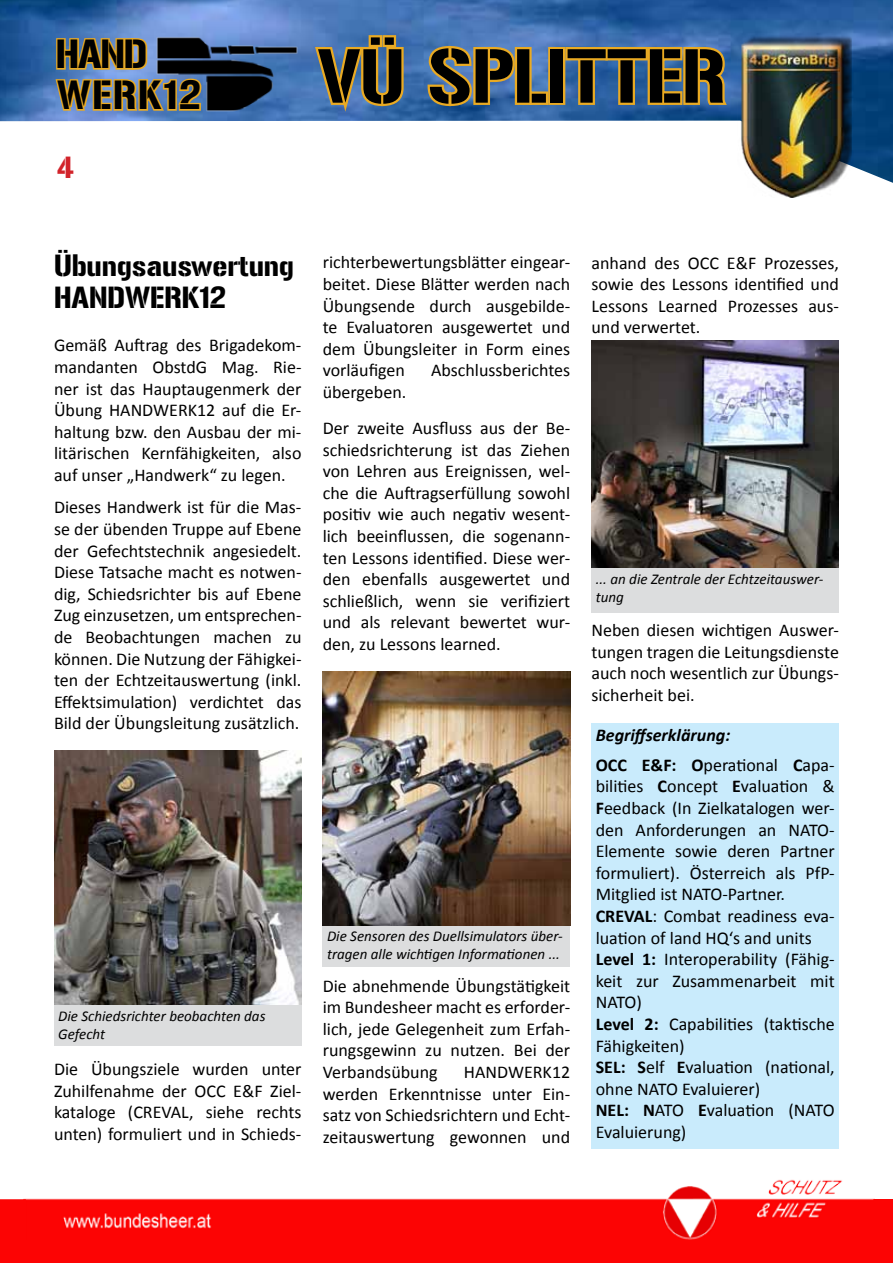
<style>
.page{position:relative;width:893px;height:1263px;background:#fff}
.page>*{position:absolute;margin:0;border:0;box-sizing:border-box;transform-origin:0 0}
.t1{font:67.5px "Gunplay";color:#000}
.t2{font:36px/41.1px "Gunplay";letter-spacing:.05em;color:#000}
.t3{font:27px/32.4px "Gunplay";color:#000}
.t4{font:27px "Gunplay";color:#d2232a}
.t5{font:18px/21.6px "Calibri";color:#000;text-align:justify}
.t6{font:italic 700 18px/30.2px "Calibri";color:#000}
.t7{font:italic 15px/18px "Calibri";color:#000}
.s1{font-style:normal}
.s2{font-weight:400;font-style:normal}
.s3{font-weight:700}
</style>
<div class="page">
<img style="left:0;top:0;width:893px;height:183px">
<svg style="left:312px;top:33px;width:94px;height:88px;background:#758386"></svg>
<svg style="left:425px;top:44px;width:125px;height:64px;background:#878b7f"></svg>
<div style="left:548px;top:47px;width:17px;height:58px;border:4px solid #e9aa23"></div>
<svg style="left:563px;top:45px;width:168px;height:62px;background:#7c8170"></svg>
<img style="left:203px;top:34px;width:96px;height:80px">
<svg style="left:54px;top:29px;width:149px;height:93px;background:#838681"></svg>
<img style="left:738px;top:34px;width:113px;height:164px">
<img style="left:24px;top:1179px;width:851px;height:20px">
<svg style="left:0;top:1199px;width:893px;height:64px;background:#fb0d0d"></svg>
<img style="left:323px;top:671px;width:247px;height:255px">
<div style="left:323px;top:926px;width:247px;height:40px;background:#dcddde"></div>
<img style="left:54px;top:751px;width:247px;height:254px">
<div style="left:54px;top:1005px;width:247px;height:41px;background:#dcddde"></div>
<img style="left:591px;top:341px;width:248px;height:228px">
<div style="left:591px;top:569px;width:248px;height:44px;background:#dcddde"></div>
<div style="left:591px;top:723px;width:248px;height:425px;background:#c9ebfc"></div>
<h2 class="t2" style="left:56px;top:34px;width:147px">HAND<br>WERK12</h2>
<h3 class="t4" style="left:57px;top:152px;width:18px">4</h3>
<h1 class="t1" style="left:318px;top:37px;width:409px">VÜ SPLITTER</h1>
<h3 class="t3" style="left:54px;top:249px;width:242px">Übungsauswertung<br>HANDWERK12</h3>
<p class="t5" style="left:54px;top:335px;width:249px">Gemäß Auftrag des Brigadekom&shy;mandanten ObstdG Mag. Rie&shy;ner ist das Hauptaugenmerk der Übung HANDWERK12 auf die Er&shy;haltung bzw. den Ausbau der mi&shy;litärischen Kernfähigkeiten, also auf unser „Handwerk“ zu legen.</p>
<p class="t5" style="left:54px;top:497px;width:249px">Dieses Handwerk ist für die Mas&shy;se der übenden Truppe auf Ebene der Gefechtstechnik angesiedelt.<br>Diese Tatsache macht es notwen&shy;dig, Schiedsrichter bis auf Ebene Zug einzusetzen, um entsprechen&shy;de Beobachtungen machen zu können. Die Nutzung der Fähigkei&shy;ten der Echtzeitauswertung (inkl.<br>Effektsimulation) verdichtet das Bild der Übungsleitung zusätzlich.</p>
<p class="t5" style="left:323px;top:252px;width:249px">richterbewertungsblätter eingear&shy;beitet. Diese Blätter werden nach Übungsende durch ausgebilde&shy;te Evaluatoren ausgewertet und dem Übungsleiter in Form eines vorläufigen</p>
<p class="t5" style="left:431px;top:360px;width:141px">Abschlussberichtes</p>
<p class="t5" style="left:323px;top:374px;width:249px;line-height:36px">übergeben.<br>Der zweite Ausfluss aus der Be-</p>
<p class="t5" style="left:323px;top:439px;width:249px">schiedsrichterung ist das Ziehen von Lehren aus Ereignissen, wel&shy;che die Auftragserfüllung sowohl positiv wie auch negativ wesent&shy;lich beeinflussen, die sogenann&shy;ten Lessons identified. Diese wer&shy;den ebenfalls ausgewertet und schließlich, wenn sie verifiziert und als relevant bewertet wur&shy;den, zu Lessons learned.</p>
<p class="t7" style="left:58px;top:1006px;width:209px">Die Schiedsrichter beobachten das<br>Gefecht</p>
<p class="t5" style="left:54px;top:1058px;width:249px">Die Übungsziele wurden unter Zuhilfenahme der OCC E&amp;F Ziel&shy;kataloge (CREVAL, siehe rechts unten) formuliert und in Schieds-</p>
<p class="t7" style="left:327px;top:927px;width:237px">Die Sensoren des Duellsimulators über&shy;tragen alle wichtigen Informationen ...</p>
<p class="t5" style="left:323px;top:975px;width:249px">Die abnehmende Übungstätigkeit im Bundesheer macht es erforder&shy;lich, jede Gelegenheit zum Erfah&shy;rungsgewinn zu nutzen. Bei der Verbandsübung</p>
<p class="t5" style="left:323px;top:1061px;width:249px;text-indent:141px">HANDWERK12 werden Erkenntnisse unter Ein&shy;satz von Schiedsrichtern und Echt&shy;zeitauswertung gewonnen und</p>
<p class="t5" style="left:591px;top:252px;width:249px">anhand des OCC E&amp;F Prozesses, sowie des Lessons identified und Lessons Learned Prozesses aus&shy;und verwertet.</p>
<p class="t7" style="left:596px;top:570px;width:229px">... an die Zentrale der Echtzeitauswer&shy;tung</p>
<p class="t5" style="left:591px;top:619px;width:249px">Neben diesen wichtigen Auswer&shy;tungen tragen die Leitungsdienste auch noch wesentlich zur Übungs&shy;sicherheit bei.</p>
<p class="t6" style="left:596px;top:720px;width:240px">Begriffserklärung:<br><span class="s1">OCC E&amp;F: O</span><span class="s2">perational</span> <span class="s1">C</span><span class="s2">apa-</span></p>
<p class="t5" style="left:596px;top:776px;width:240px;text-align:left">bilities <span class="s3">C</span>oncept <span class="s3">E</span>valuation &amp;<br><span class="s3">F</span>eedback (In Zielkatalogen wer&shy;den Anforderungen an NATO-<br>Elemente sowie deren Partner formuliert). Österreich als PfP-<br>Mitglied ist NATO-Partner.<br><span class="s3">CREVAL</span>: Combat readiness eva&shy;luation of land HQ‘s and units<br><span class="s3">Level 1:</span> Interoperability (Fähig&shy;keit zur Zusammenarbeit mit<br>NATO)<br><span class="s3">Level 2:</span> Capabilities (taktische<br>Fähigkeiten)<br><span class="s3">SEL: S</span>elf <span class="s3">E</span>valuation (national, ohne NATO Evaluierer)<br><span class="s3">NEL: N</span>ATO <span class="s3">E</span>valuation (NATO<br>Evaluierung)</p>
</div>
